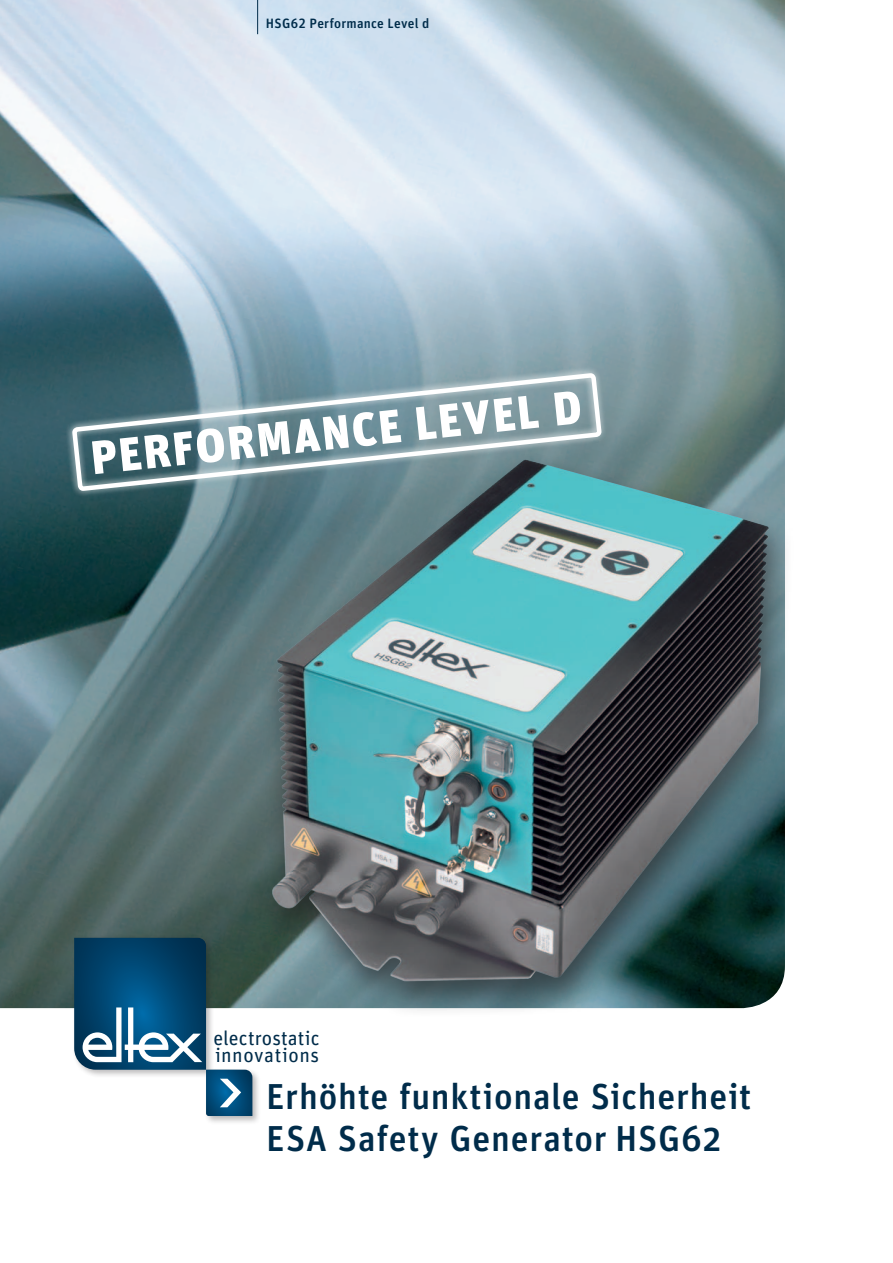
<style>
.page{position:relative;width:893px;height:1263px;background:#fff}
.page>*{position:absolute;margin:0;border:0;box-sizing:border-box;transform-origin:0 0}
.t1{font:900 47.1px "Unit OT";color:#fff}
.t2{font:500 36px/42px "Unit OT";letter-spacing:.02em;color:#002c4a}
.t3{font:19.95px/17.4px "Unit OT";letter-spacing:.02em;color:#002c4a}
.t4{font:500 13.5px "Unit OT";letter-spacing:.02em;color:#002c4a}
</style>
<div class="page">
<img style="left:0;top:0;width:785px;height:1008px">
<div style="left:255px;top:452px;width:540px;height:566px;background:#231f20;opacity:.6"></div>
<img style="left:272px;top:459px;width:497px;height:522px">
<hr style="left:257px;top:0;width:1px;height:34px;background:#002c4a">
<svg style="left:63px;top:364px;width:547px;height:136px;background:#678a94"></svg>
<svg style="left:72px;top:373px;width:529px;height:198px;background:#6a8b91"></svg>
<div style="left:72px;top:935px;width:189px;height:190px;background:#231f20;opacity:.3"></div>
<svg style="left:74px;top:938px;width:178px;height:178px"></svg>
<p class="t4" style="left:266px;top:14px;width:165px">HSG62 Performance Level d</p>
<h1 class="t1" style="left:88px;top:427px;width:495px;rotate:-6deg">Performance level d</h1>
<p class="t3" style="left:213px;top:1029px;width:108px">electrostatic innovations</p>
<p class="t2" style="left:266px;top:1075px;width:486px">Erhöhte funktionale Sicherheit<br>ESA Safety Generator HSG62</p>
</div>
